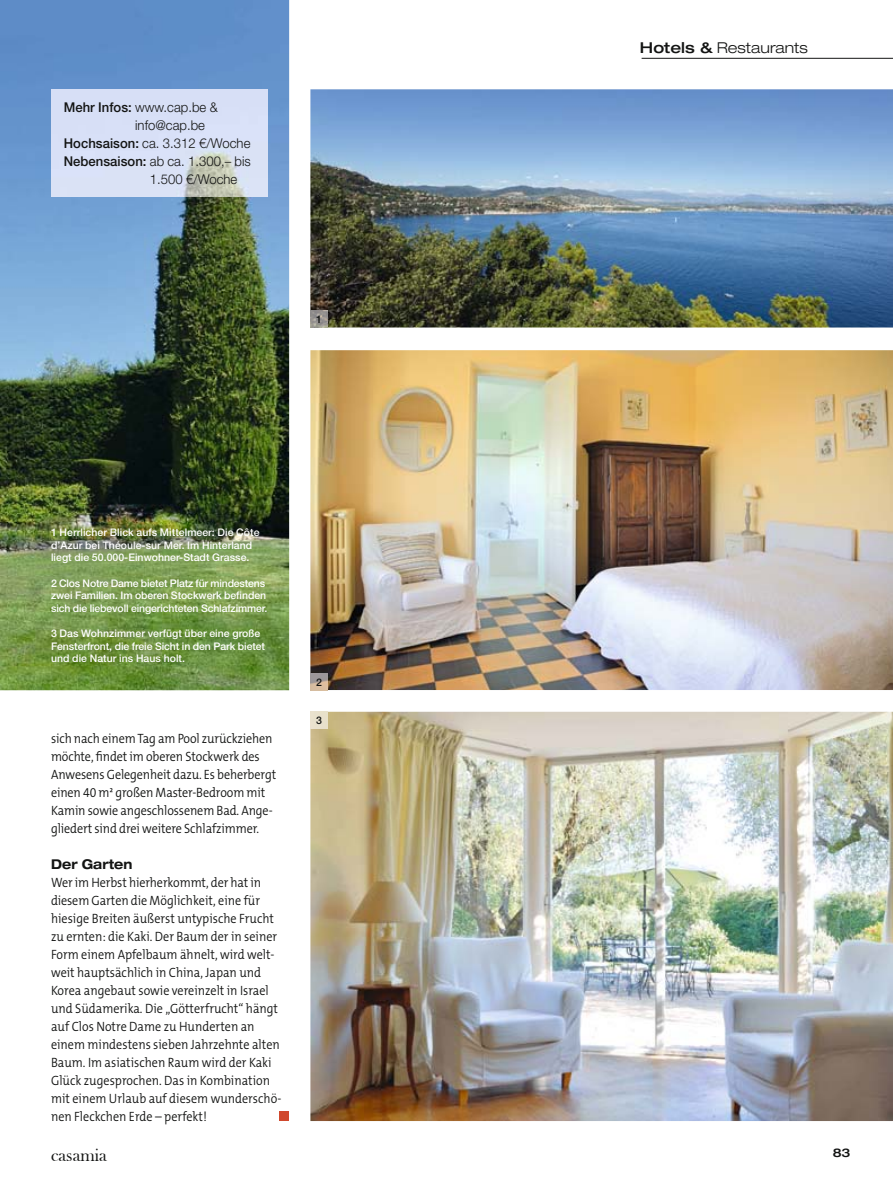
<style>
.page{position:relative;width:893px;height:1191px;background:#fff}
.page>*{position:absolute;margin:0;border:0;box-sizing:border-box;transform-origin:0 0}
.t1{font:18px "Bask Old Face";color:#131413}
.t2{font:300 expanded 15px "Helvetica Neue LT Std";letter-spacing:.005em;color:#131413}
.t3{font:300 13.5px/18px "The Mix B W4";color:#131413;scale:.9 1}
.t4{font:300 13.5px "Helvetica Neue LT Std";letter-spacing:.005em;color:#131413}
.t5{font:500 expanded 12px "Helvetica Neue LT Std";color:#131413}
.t6{font:500 10.5px/12.6px "Helvetica Neue LT Std";letter-spacing:-.005em;color:#fff}
.t7{font:500 10.5px "Helvetica Neue LT Std";color:#131413}
.s1{font-weight:500}
.s2{font-family:"Helvetica Neue LT Std";font-weight:700;font-stretch:expanded}
</style>
<div class="page">
<hr style="left:642px;top:58px;width:251px;height:1px;background:#131413">
<img style="left:0;top:0;width:289px;height:690px">
<img style="left:310px;top:89px;width:583px;height:238px">
<img style="left:310px;top:350px;width:583px;height:340px">
<img style="left:310px;top:711px;width:583px;height:410px">
<img style="left:310px;top:711px;width:17px;height:18px">
<img style="left:310px;top:673px;width:17px;height:17px">
<img style="left:310px;top:310px;width:17px;height:17px">
<div style="left:280px;top:1111px;width:9px;height:9px;background:#d0482d"></div>
<img style="left:51px;top:89px;width:217px;height:107px">
<p class="t4" style="left:64px;top:99px;width:155px"><span class="s1">Mehr Infos:</span> www.cap.be &amp;</p>
<p class="t4" style="left:135px;top:117px;width:71px">info@cap.be</p>
<p class="t4" style="left:64px;top:135px;width:188px"><span class="s1">Hochsaison:</span> ca. 3.312 €/Woche</p>
<p class="t4" style="left:64px;top:153px;width:189px"><span class="s1">Nebensaison:</span> ab ca. 1.300,– bis</p>
<p class="t4" style="left:150px;top:171px;width:89px">1.500 €/Woche</p>
<p class="t7" style="left:316px;top:315px;width:7px">1</p>
<p class="t6" style="left:51px;top:527px;width:210px">1 Herrlicher Blick aufs Mittelmeer: Die Côte d’Azur bei Théoule-sur Mer. Im Hinterland liegt die 50.000-Einwohner-Stadt Grasse.</p>
<p class="t6" style="left:51px;top:578px;width:218px">2 Clos Notre Dame bietet Platz für mindestens zwei Familien. Im oberen Stockwerk befinden sich die liebevoll eingerichteten Schlafzimmer.</p>
<p class="t6" style="left:51px;top:628px;width:216px">3 Das Wohnzimmer verfügt über eine große<br>Fensterfront, die freie Sicht in den Park bietet und die Natur ins Haus holt.</p>
<p class="t3" style="left:51px;top:730px;width:252px">sich nach einem Tag am Pool zurückziehen möchte, findet im oberen Stockwerk des Anwesens Gelegenheit dazu. Es beherbergt einen 40 m² großen Master-Bedroom mit Kamin sowie angeschlossenem Bad. Ange&shy;gliedert sind drei weitere Schlafzimmer.</p>
<p class="t3" style="left:51px;top:856px;width:257px"><span class="s2">Der Garten<br></span>Wer im Herbst hierherkommt, der hat in diesem Garten die Möglichkeit, eine für hiesige Breiten äußerst untypische Frucht zu ernten: die Kaki. Der Baum der in seiner Form einem Apfelbaum ähnelt, wird welt&shy;weit hauptsächlich in China, Japan und Korea angebaut sowie vereinzelt in Israel und Südamerika. Die „Götterfrucht“ hängt auf Clos Notre Dame zu Hunderten an einem mindestens sieben Jahrzehnte alten Baum. Im asiatischen Raum wird der Kaki Glück zugesprochen. Das in Kombination mit einem Urlaub auf diesem wunderschö&shy;nen Fleckchen Erde – perfekt!</p>
<p class="t7" style="left:316px;top:678px;width:7px">2</p>
<p class="t7" style="left:316px;top:716px;width:7px">3</p>
<p class="t2" style="left:640px;top:39px;width:170px"><span class="s1">Hotels &amp;</span> Restaurants</p>
<p class="t1" style="left:51px;top:1147px;width:57px">casamia</p>
<p class="t5" style="left:833px;top:1145px;width:19px">83</p>
</div>
